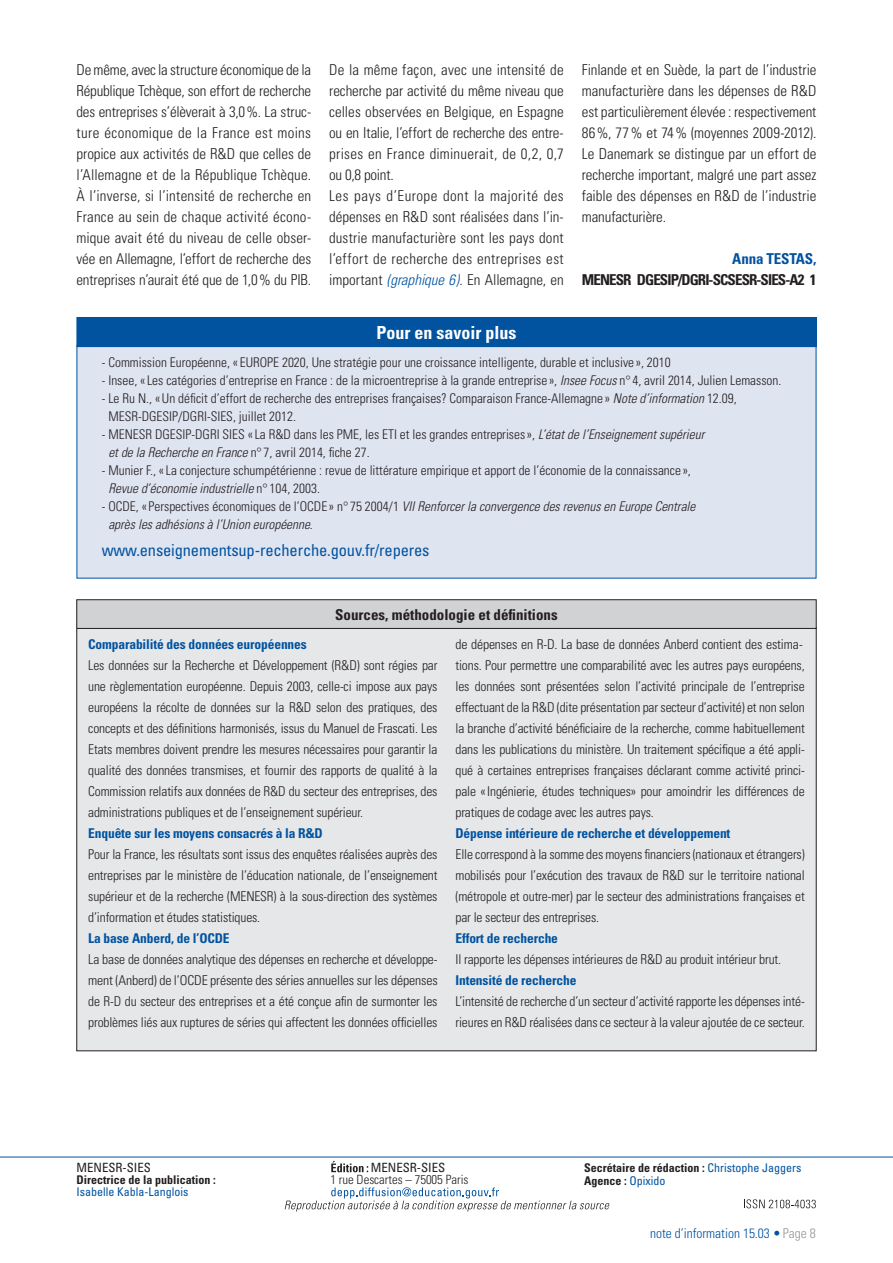
<style>
.page{position:relative;width:893px;height:1263px;background:#fff}
.page>*{position:absolute;margin:0;border:0;box-sizing:border-box;transform-origin:0 0}
.t1{font:700 condensed 18px "Univers LT Std";color:#fff}
.t2{font:condensed 16.5px "Univers LT Std";letter-spacing:-.01em;color:#0153a0}
.texte_courant{font:300 condensed 15px/21px "Univers LT Std";color:#231f20;text-align:justify}
.t3{font:700 condensed 15px "Univers";color:#231f20}
.t4{font:700 condensed 15px "Univers LT Std";letter-spacing:-.06em;color:#231f20}
.t5{font:700 condensed 15px "Univers LT Std";letter-spacing:-.01em;color:#0153a0}
.t6{font:300 condensed 13.5px/21px "Univers";letter-spacing:-.01em;color:#231f20;text-align:justify}
.t7{font:700 condensed 13.5px "Univers";letter-spacing:-.01em;color:#0153a0}
.t8{font:300 condensed 13.5px "Univers";color:#0153a0}
.t9{font:300 condensed 13.35px/18px "Univers LT Std";color:#231f20}
.t10{font:italic 300 condensed 13.35px/18px "Univers";color:#231f20}
.t11{font:300 condensed 12.75px "Univers LT Std";color:#231f20}
.t12{font:condensed 12.75px "Univers LT Std";color:#231f20}
.t13{font:700 condensed 12px "Univers";color:#231f20}
.t14{font:condensed 12px "Univers";color:#0153a0}
.s1{font-family:"Univers";font-style:italic;color:#0153a0}
.s2{font-family:"Univers";font-style:italic}
.s3{font-family:"Univers LT Std";font-style:normal}
.s4{font-weight:400;color:#0153a0}
.s5{font-weight:700}
.s6{color:#939598}
</style>
<div class="page">
<div style="left:77px;top:628px;width:739px;height:423px;background:#e6e7e9"></div>
<div style="left:77px;top:600px;width:739px;height:28px;background:#d1d2d4"></div>
<div style="left:77px;top:599px;width:739px;height:30px;border:1px solid #231f20"></div>
<svg style="left:331px;top:1161px;width:37px;height:11px"></svg>
<svg style="left:744px;top:1199px;width:72px;height:9px"></svg>
<svg style="left:285px;top:1187px;width:325px;height:24px"></svg>
<hr style="left:0;top:1157px;width:893px;height:1px;background:#0153a0">
<div style="left:77px;top:345px;width:739px;height:233px;background:#dfe4f1"></div>
<div style="left:77px;top:317px;width:739px;height:30px;background:#0153a0"></div>
<p class="texte_courant" style="left:77px;top:59px;width:236px">De même, avec la structure économique de la République Tchèque, son effort de recherche des entreprises s’élèverait à 3,0%. La struc&shy;ture économique de la France est moins propice aux activités de R&amp;D que celles de l’Allemagne et de la République Tchèque.<br>À l’inverse, si l’intensité de recherche en France au sein de chaque activité écono&shy;mique avait été du niveau de celle obser&shy;vée en Allemagne, l’effort de recherche des entreprises n’aurait été que de 1,0% du PIB.</p>
<p class="texte_courant" style="left:329px;top:59px;width:236px">De la même façon, avec une intensité de recherche par activité du même niveau que celles observées en Belgique, en Espagne ou en Italie, l’effort de recherche des entre&shy;prises en France diminuerait, de 0,2, 0,7 ou 0,8 point.</p>
<p class="texte_courant" style="left:329px;top:185px;width:236px">Les pays d’Europe dont la majorité des dépenses en R&amp;D sont réalisées dans l’in&shy;dustrie manufacturière sont les pays dont l’effort de recherche des entreprises est important <span class="s1">(graphique 6)</span>. En Allemagne, en</p>
<p class="texte_courant" style="left:582px;top:59px;width:236px">Finlande et en Suède, la part de l’industrie manufacturière dans les dépenses de R&amp;D est particulièrement élevée : respectivement 86%, 77% et 74% (moyennes 2009-2012).<br>Le Danemark se distingue par un effort de recherche important, malgré une part assez faible des dépenses en R&amp;D de l’industrie manufacturière.</p>
<p class="t5" style="left:732px;top:249px;width:86px">Anna TESTAS,</p>
<p class="t4" style="left:582px;top:270px;width:236px">MENESR DGESIP/DGRI-SCSESR-SIES-A2 1</p>
<p class="t1" style="left:376px;top:321px;width:141px">Pour en savoir plus</p>
<p class="t9" style="left:102px;top:353px;width:570px">- Commission Européenne, « EUROPE 2020, Une stratégie pour une croissance intelligente, durable et inclusive », 2010</p>
<p class="t9" style="left:102px;top:371px;width:681px">- Insee, «Les catégories d’entreprise en France : de la microentreprise à la grande entreprise », <span class="s2">Insee Focus</span> n° 4, avril 2014, Julien Lemasson.</p>
<p class="t9" style="left:108px;top:389px;width:630px;text-indent:-7px">- Le Ru N., «Un déficit d’effort de recherche des entreprises françaises? Comparaison France-Allemagne » <span class="s2">Note d’information</span> 12.09,<br>MESR-DGESIP/DGRI-SIES, juillet 2012.</p>
<p class="t9" style="left:108px;top:425px;width:597px;text-indent:-7px">- MENESR DGESIP-DGRI SIES «La R&amp;D dans les PME, les ETI et les grandes entreprises», <span class="s2">L’état de l’Enseignement supérieur et de la Recherche en France</span> n° 7, avril 2014, fiche 27.</p>
<p class="t9" style="left:108px;top:461px;width:584px;text-indent:-7px">- Munier F., «La conjecture schumpétérienne : revue de littérature empirique et apport de l’économie de la connaissance »,<br><span class="s2">Revue d’économie industrielle</span> n° 104, 2003.</p>
<p class="t10" style="left:108px;top:497px;width:589px;text-indent:-7px"><span class="s3">- OCDE, « Perspectives économiques de l’OCDE » n° 75 2004/1</span> VII Renforcer la convergence des revenus en Europe Centrale après les -adhésions à l’Union européenne<span class="s3">.</span></p>
<p class="t2" style="left:102px;top:540px;width:329px">www.enseignementsup-recherche.gouv.fr/reperes</p>
<p class="t3" style="left:335px;top:605px;width:224px">Sources, méthodologie et définitions</p>
<p class="t7" style="left:88px;top:636px;width:220px">Comparabilité des données européennes</p>
<p class="t6" style="left:88px;top:655px;width:351px">Les données sur la Recherche et Développement (R&amp;D) sont régies par une règlementation européenne. Depuis 2003, celle-ci impose aux pays européens la récolte de données sur la R&amp;D selon des pratiques, des concepts et des définitions harmonisés, issus du Manuel de Frascati. Les Etats membres doivent prendre les mesures nécessaires pour garantir la qualité des données transmises, et fournir des rapports de qualité à la Commission relatifs aux données de R&amp;D du secteur des entreprises, des administrations publiques et de l’enseignement supérieur.</p>
<p class="t7" style="left:88px;top:825px;width:236px">Enquête sur les moyens consacrés à la R&amp;D</p>
<p class="t6" style="left:88px;top:844px;width:351px">Pour la France, les résultats sont issus des enquêtes réalisées auprès des entreprises par le ministère de l’éducation nationale, de l’enseignement supérieur et de la recherche (MENESR) à la sous-direction des systèmes d’information et études statistiques.</p>
<p class="t7" style="left:88px;top:930px;width:143px">La base Anberd, de l’OCDE</p>
<p class="t6" style="left:88px;top:949px;width:351px">La base de données analytique des dépenses en recherche et développe&shy;ment (Anberd) de l’OCDE présente des séries annuelles sur les dépenses de R-D du secteur des entreprises et a été conçue afin de surmonter les problèmes liés aux ruptures de séries qui affectent les données officielles</p>
<p class="t6" style="left:455px;top:634px;width:351px;text-align:left">de dépenses en R-D. La base de données Anberd contient des estima&shy;tions. Pour permettre une comparabilité avec les autres pays européens, les données sont présentées selon l’activité principale de l’entreprise effectuant de la R&amp;D (dite présentation par secteur d’activité) et non selon la branche d’activité bénéficiaire de la recherche, comme habituellement dans les publications du ministère. Un traitement spécifique a été appli&shy;qué à certaines entreprises françaises déclarant comme activité princi&shy;pale «Ingénierie, études techniques» pour amoindrir les différences de pratiques de codage avec les autres pays.</p>
<p class="t7" style="left:455px;top:825px;width:276px">Dépense intérieure de recherche et développement</p>
<p class="t6" style="left:455px;top:844px;width:351px">Elle correspond à la somme des moyens financiers (nationaux et étrangers) mobilisés pour l’exécution des travaux de R&amp;D sur le territoire national (métropole et outre-mer) par le secteur des administrations françaises et par le secteur des entreprises.</p>
<p class="t7" style="left:455px;top:930px;width:104px">Effort de recherche</p>
<p class="t6" style="left:455px;top:949px;width:327px">Il rapporte les dépenses intérieures de R&amp;D au produit intérieur brut.</p>
<p class="t7" style="left:455px;top:972px;width:122px">Intensité de recherche</p>
<p class="t6" style="left:455px;top:991px;width:351px">L’intensité de recherche d’un secteur d’activité rapporte les dépenses inté&shy;rieures en R&amp;D réalisées dans ce secteur à la valeur ajoutée de ce secteur.</p>
<p class="t12" style="left:77px;top:1160px;width:76px">MENESR-SIES</p>
<p class="t13" style="left:77px;top:1172px;width:141px">Directrice de la publication :</p>
<p class="t14" style="left:77px;top:1184px;width:113px">Isabelle Kabla-Langlois</p>
<p class="t12" style="left:371px;top:1160px;width:76px">MENESR-SIES</p>
<p class="t11" style="left:330px;top:1172px;width:140px">1 rue Descartes – 75005 Paris</p>
<p class="t13" style="left:584px;top:1160px;width:219px">Secrétaire de rédaction : <span class="s4">Christophe Jaggers</span></p>
<p class="t13" style="left:584px;top:1173px;width:83px">Agence : <span class="s4">Opixido</span></p>
<p class="t8" style="left:650px;top:1225px;width:167px">note d’information 15.03 <span class="s5">•</span> <span class="s6">Page 8</span></p>
</div>
